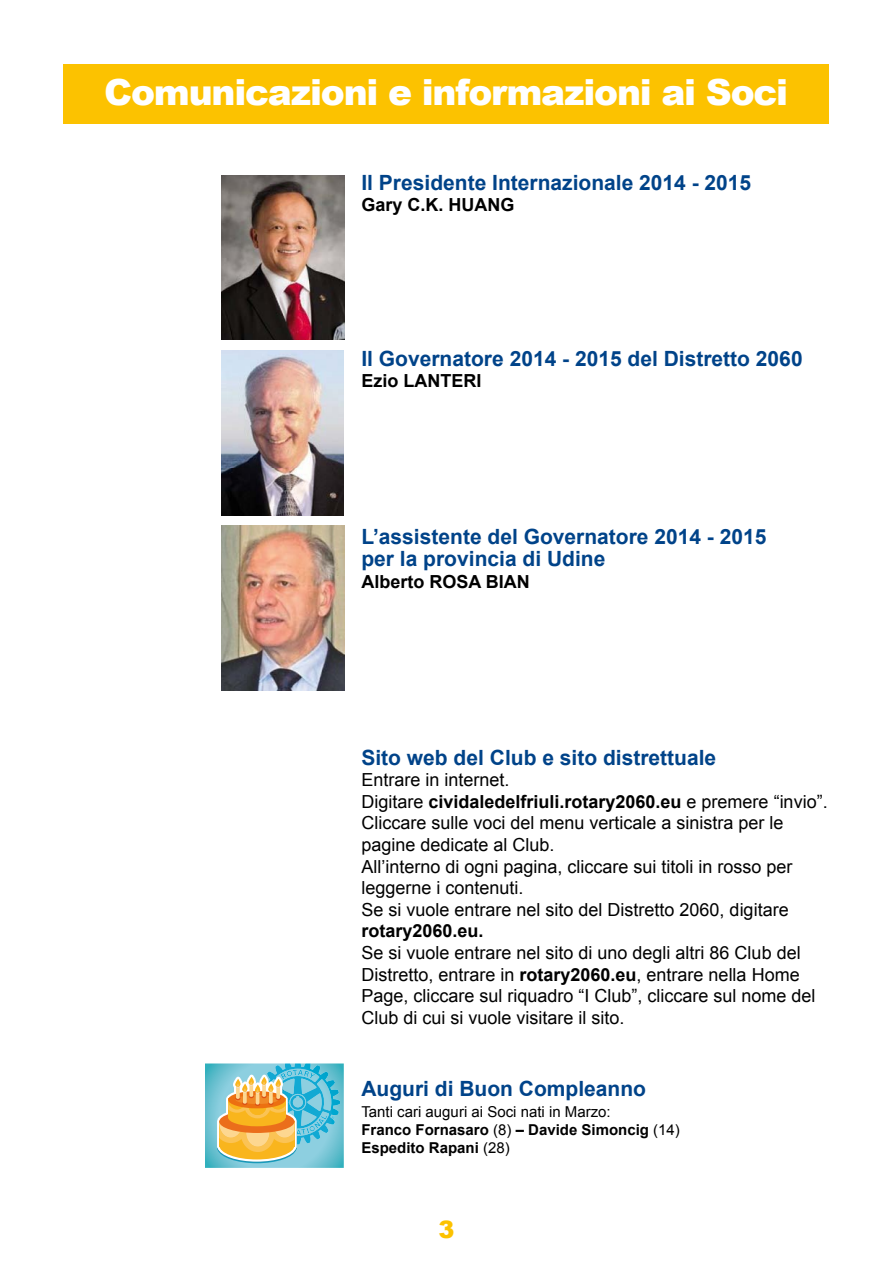
<style>
.page{position:relative;width:893px;height:1263px;background:#fff}
.page>*{position:absolute;margin:0;border:0;box-sizing:border-box;transform-origin:0 0}
.t1{font:900 36px "Arial";letter-spacing:-.035em;color:#fff}
.t2{font:900 24px "Arial";color:#fcc200}
.t3{font:700 21px/22.5px "Arial";color:#004389}
.t4{font:18px/21.6px "Arial";color:#000}
.t5{font:700 18px "Arial";color:#000}
.t6{font:15px/18px "Arial";color:#000}
.s1{font-weight:700}
</style>
<div class="page">
<div style="left:64px;top:64px;width:765px;height:59px;background:#fcc200"></div>
<img style="left:222px;top:175px;width:122px;height:165px">
<img style="left:221px;top:350px;width:123px;height:165px">
<img style="left:222px;top:526px;width:122px;height:164px">
<svg style="left:217px;top:1063px;width:123px;height:100px;background:#a6bd9f"></svg>
<h1 class="t1" style="left:104px;top:66px;width:685px">Comunicazioni e informazioni ai Soci</h1>
<p class="t3" style="left:361px;top:172px;width:391px">Il Presidente Internazionale 2014 - 2015</p>
<p class="t5" style="left:361px;top:193px;width:155px">Gary C.K. HUANG</p>
<p class="t3" style="left:361px;top:348px;width:443px">Il Governatore 2014 - 2015 del Distretto 2060</p>
<p class="t5" style="left:361px;top:369px;width:122px">Ezio LANTERI</p>
<p class="t3" style="left:361px;top:526px;width:407px">L’assistente del Governatore 2014 - 2015 per la provincia di Udine</p>
<p class="t5" style="left:361px;top:570px;width:170px">Alberto ROSA BIAN</p>
<p class="t3" style="left:361px;top:747px;width:356px">Sito web del Club e sito distrettuale</p>
<p class="t4" style="left:361px;top:769px;width:468px">Entrare in internet.<br>Digitare <span class="s1">cividaledelfriuli.rotary2060.eu</span> e premere “invio”.<br>Cliccare sulle voci del menu verticale a sinistra per le pagine dedicate al Club.<br>All’interno di ogni pagina, cliccare sui titoli in rosso per leggerne i contenuti.<br>Se si vuole entrare nel sito del Distretto 2060, digitare</p>
<p class="t5" style="left:361px;top:919px;width:124px">rotary2060.eu.</p>
<p class="t4" style="left:361px;top:942px;width:456px">Se si vuole entrare nel sito di uno degli altri 86 Club del Distretto, entrare in <span class="s1">rotary2060.eu</span>, entrare nella Home Page, cliccare sul riquadro “I Club”, cliccare sul nome del Club di cui si vuole visitare il sito.</p>
<p class="t3" style="left:361px;top:1078px;width:286px">Auguri di Buon Compleanno</p>
<p class="t6" style="left:361px;top:1103px;width:320px">Tanti cari auguri ai Soci nati in Marzo:<br><span class="s1">Franco Fornasaro</span> (8) <span class="s1">– Davide Simoncig</span> (14)<br><span class="s1">Espedito Rapani</span> (28)</p>
<h2 class="t2" style="left:438px;top:1212px;width:18px">3</h2>
</div>
